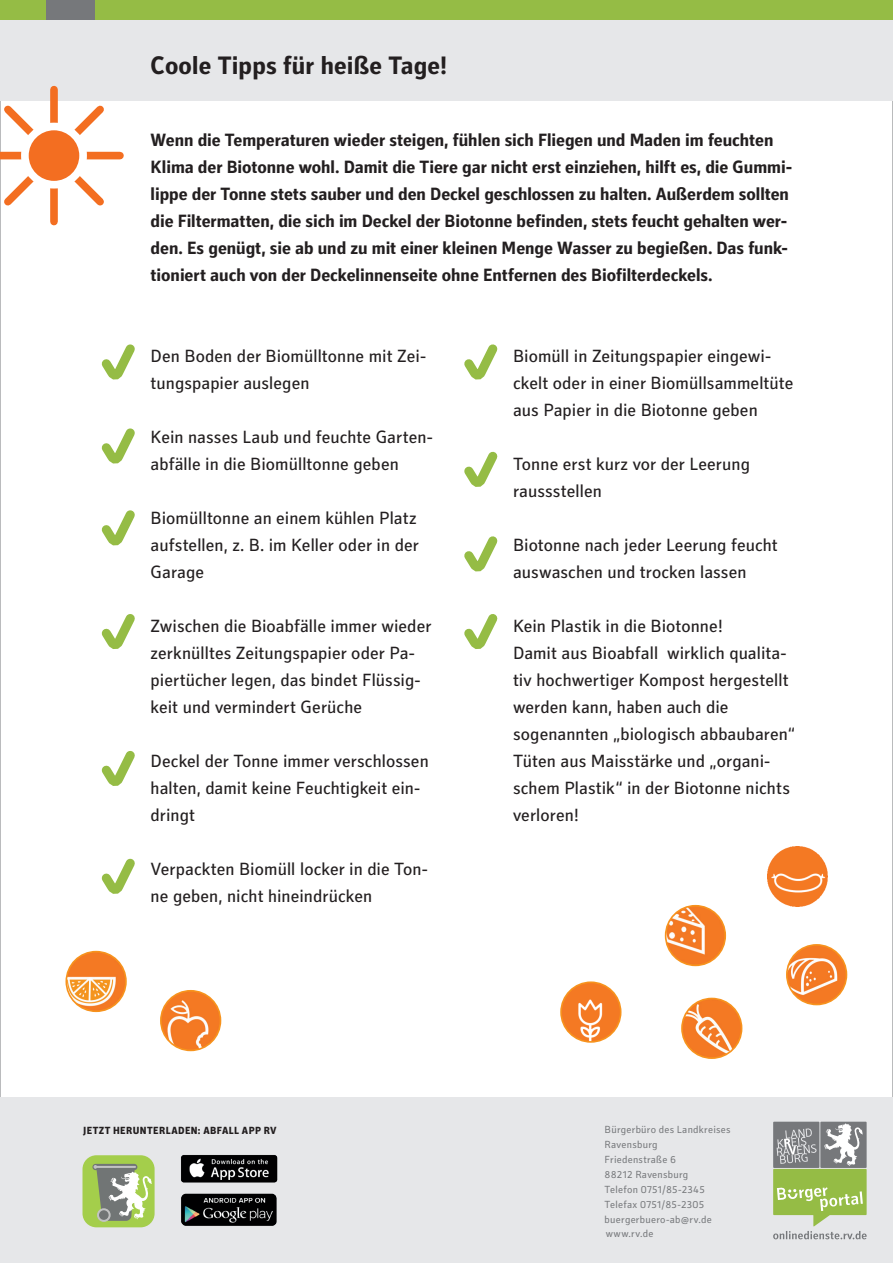
<style>
.page{position:relative;width:893px;height:1263px;background:#fff}
.page>*{position:absolute;margin:0;border:0;box-sizing:border-box;transform-origin:0 0}
.t1{font:700 25.5px "Secca";letter-spacing:.005em;color:#231f20}
.t2{font:18px/27px "Secca";letter-spacing:.005em;color:#231f20}
.t3{font:700 18px/27px "Secca";color:#231f20}
.t4{font:10.5px/15px "Secca";letter-spacing:.025em;color:#76787b}
.t5{font:800 10.5px "Secca";letter-spacing:.04em;color:#231f20}
</style>
<div class="page">
<div style="left:0;top:1097px;width:893px;height:166px;background:#e6e7e9"></div>
<div style="left:0;top:13px;width:893px;height:88px;background:#e6e7e9"></div>
<div style="left:773px;top:1122px;width:46px;height:46px;background:#76787b"></div>
<div style="left:820px;top:1122px;width:47px;height:46px;background:#76787b"></div>
<svg style="left:773px;top:1123px;width:94px;height:116px"></svg>
<img style="left:152px;top:1155px;width:126px;height:71px">
<div style="left:83px;top:1155px;width:72px;height:72px;background:#a4ce4b;border-radius:14px"></div>
<svg style="left:92px;top:1164px;width:45px;height:6px"></svg>
<svg style="left:94px;top:1165px;width:58px;height:56px"></svg>
<div style="left:98px;top:1209px;width:12px;height:12px;background:#717575;border-radius:50%"></div>
<div style="left:97px;top:1208px;width:14px;height:14px;border:2px solid #c2c3c3;border-radius:50%"></div>
<img style="left:682px;top:999px;width:60px;height:59px">
<div style="left:681px;top:998px;width:61px;height:61px;border:2px solid #f7931d;border-radius:50%"></div>
<img style="left:161px;top:991px;width:59px;height:59px">
<div style="left:160px;top:990px;width:61px;height:61px;border:2px solid #f7931d;border-radius:50%"></div>
<img style="left:562px;top:982px;width:59px;height:60px">
<div style="left:560px;top:981px;width:61px;height:62px;border:2px solid #f7931d;border-radius:50%"></div>
<img style="left:67px;top:952px;width:59px;height:59px">
<div style="left:65px;top:951px;width:62px;height:61px;border:2px solid #f7931d;border-radius:50%"></div>
<img style="left:787px;top:945px;width:59px;height:59px;border-radius:30px">
<div style="left:786px;top:944px;width:61px;height:61px;border:2px solid #f7931d;border-radius:50%"></div>
<img style="left:666px;top:906px;width:59px;height:59px;border-radius:30px">
<div style="left:665px;top:905px;width:61px;height:61px;border:2px solid #f7931d;border-radius:50%"></div>
<div style="left:45px;top:0;width:51px;height:19px;background:#76787b"></div>
<div style="left:95px;top:0;width:798px;height:19px;background:#95bc45"></div>
<div style="left:0;top:0;width:45px;height:19px;background:#95bc45"></div>
<div style="left:50px;top:90px;width:8px;height:132px;background:#f36e21"></div>
<div style="left:0;top:152px;width:120px;height:7px;background:#f36e21"></div>
<svg style="left:0;top:99px;width:111px;height:113px"></svg>
<div style="left:25px;top:126px;width:58px;height:59px;background:#f36e21;border-radius:50%"></div>
<div style="left:21px;top:123px;width:66px;height:66px;border:8px solid #fff;border-radius:50%"></div>
<svg style="left:101px;top:344px;width:34px;height:36px"></svg>
<svg style="left:464px;top:344px;width:34px;height:36px"></svg>
<svg style="left:101px;top:428px;width:34px;height:36px"></svg>
<svg style="left:101px;top:510px;width:34px;height:36px"></svg>
<svg style="left:101px;top:614px;width:34px;height:35px"></svg>
<svg style="left:101px;top:751px;width:34px;height:35px"></svg>
<svg style="left:101px;top:858px;width:34px;height:36px"></svg>
<svg style="left:464px;top:614px;width:34px;height:35px"></svg>
<svg style="left:464px;top:536px;width:34px;height:36px"></svg>
<svg style="left:464px;top:451px;width:34px;height:36px"></svg>
<img style="left:767px;top:846px;width:61px;height:60px">
<h1 class="t1" style="left:151px;top:50px;width:298px">Coole Tipps für heiße Tage!</h1>
<p class="t3" style="left:151px;top:127px;width:643px">Wenn die Temperaturen wieder steigen, fühlen sich Fliegen und Maden im feuchten Klima der Biotonne wohl. Damit die Tiere gar nicht erst einziehen, hilft es, die Gummi&shy;lippe der Tonne stets sauber und den Deckel geschlossen zu halten. Außerdem sollten die Filtermatten, die sich im Deckel der Biotonne befinden, stets feucht gehalten wer&shy;den. Es genügt, sie ab und zu mit einer kleinen Menge Wasser zu begießen. Das funk&shy;tioniert auch von der Deckelinnenseite ohne Entfernen des Biofilterdeckels.</p>
<p class="t2" style="left:151px;top:343px;width:277px">Den Boden der Biomülltonne mit Zei&shy;tungspapier auslegen</p>
<p class="t2" style="left:151px;top:424px;width:284px">Kein nasses Laub und feuchte Garten&shy;abfälle in die Biomülltonne geben</p>
<p class="t2" style="left:151px;top:505px;width:270px">Biomülltonne an einem kühlen Platz aufstellen, z. B. im Keller oder in der<br>Garage</p>
<p class="t2" style="left:151px;top:613px;width:282px">Zwischen die Bioabfälle immer wieder zerknülltes Zeitungspapier oder Pa&shy;piertücher legen, das bindet Flüssig&shy;keit und vermindert Gerüche</p>
<p class="t2" style="left:151px;top:748px;width:280px">Deckel der Tonne immer verschlossen halten, damit keine Feuchtigkeit ein&shy;dringt</p>
<p class="t2" style="left:151px;top:856px;width:279px">Verpackten Biomüll locker in die Ton&shy;ne geben, nicht hineindrücken</p>
<p class="t2" style="left:513px;top:343px;width:282px">Biomüll in Zeitungspapier eingewi&shy;ckelt oder in einer Biomüllsammeltüte aus Papier in die Biotonne geben</p>
<p class="t2" style="left:513px;top:451px;width:238px">Tonne erst kurz vor der Leerung raussstellen</p>
<p class="t2" style="left:513px;top:532px;width:266px">Biotonne nach jeder Leerung feucht auswaschen und trocken lassen</p>
<p class="t2" style="left:513px;top:613px;width:283px">Kein Plastik in die Biotonne!<br>Damit aus Bioabfall wirklich qualita&shy;tiv hochwertiger Kompost hergestellt werden kann, haben auch die sogenannten „biologisch abbaubaren“<br>Tüten aus Maisstärke und „organi&shy;schem Plastik“ in der Biotonne nichts verloren!</p>
<p class="t5" style="left:83px;top:1124px;width:195px">JETZT HERUNTERLADEN: ABFALL APP RV</p>
<p class="t4" style="left:605px;top:1122px;width:127px">Bürgerbüro des Landkreises<br>Ravensburg<br>Friedenstraße 6<br>88212 Ravensburg<br>Telefon 0751/85-2345<br>Telefax 0751/85-2305 buergerbuero-ab@rv.de</p>
<p class="t4" style="left:606px;top:1226px;width:49px">www.rv.de</p>
</div>
